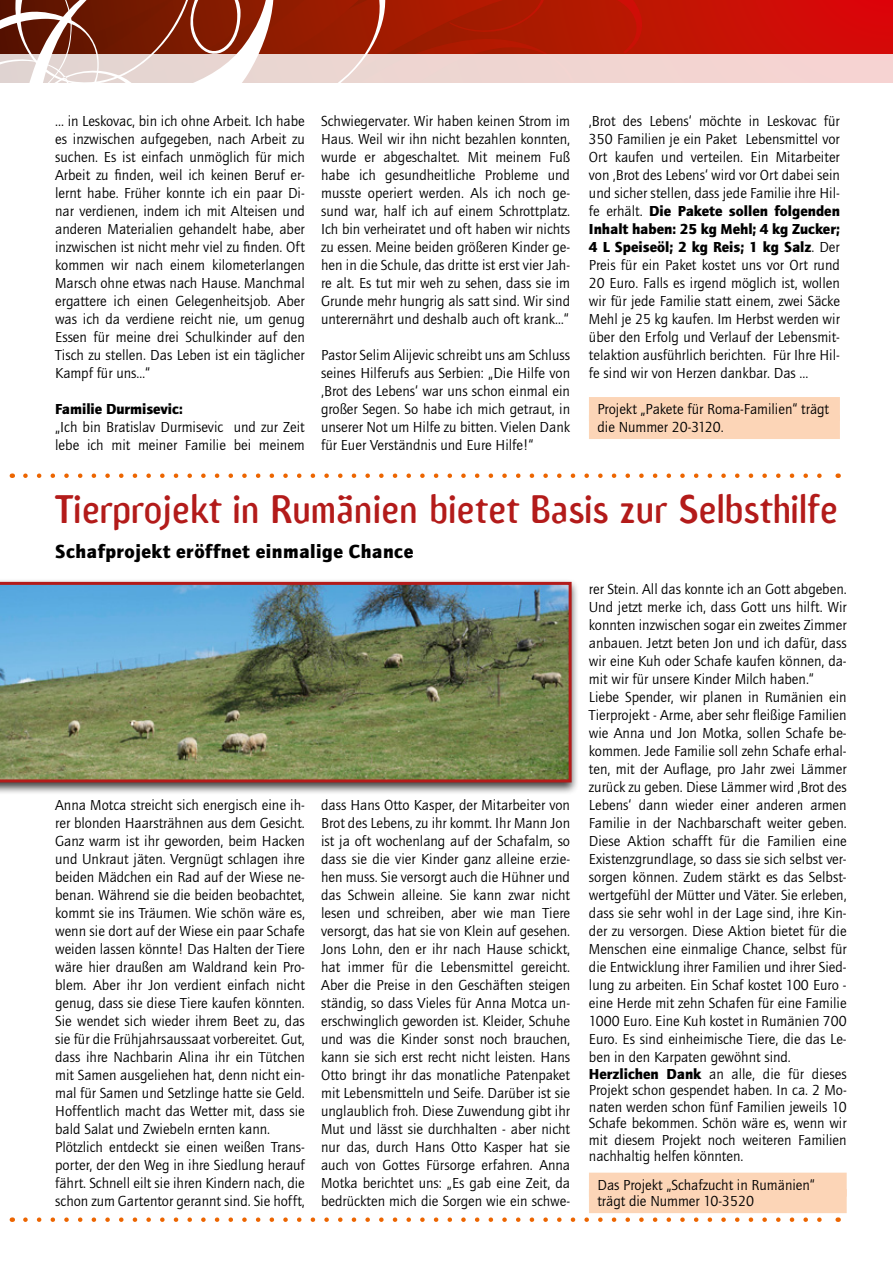
<style>
.page{position:relative;width:893px;height:1263px;background:#fff}
.page>*{position:absolute;margin:0;border:0;box-sizing:border-box;transform-origin:0 0}
.t1{font:37.5px "Amoebia Sans";color:#b31b1a}
.t2{font:900 19.5px "Quay Sans";letter-spacing:.025em;color:#000}
.t3{font:15px/18px "Quay Sans";color:#000;text-align:justify}
.t4{font:900 15px "Quay Sans";color:#000}
.s1{font-weight:900}
</style>
<div class="page">
<svg style="left:25px;top:1217px;width:797px;height:5px"></svg>
<svg style="left:25px;top:473px;width:797px;height:5px"></svg>
<svg style="left:0;top:0;width:878px;height:54px;background:#a72310"></svg>
<svg style="left:0;top:54px;width:893px;height:28px;background:#eed7d4"></svg>
<div style="left:589px;top:397px;width:251px;height:24px;background:#fcd5b7"></div>
<div style="left:589px;top:415px;width:251px;height:24px;background:#fcd5b7"></div>
<div style="left:589px;top:1172px;width:258px;height:24px;background:#fcd5b7"></div>
<div style="left:589px;top:1189px;width:258px;height:24px;background:#fcd5b7"></div>
<div style="left:0;top:578px;width:580px;height:217px;background:#000;opacity:.75"></div>
<img style="left:0;top:582px;width:572px;height:200px">
<p class="t3" style="left:55px;top:112px;width:251px">... in Leskovac, bin ich ohne Arbeit. Ich habe es inzwischen aufgegeben, nach Arbeit zu suchen. Es ist einfach unmöglich für mich Arbeit zu finden, weil ich keinen Beruf er&shy;lernt habe. Früher konnte ich ein paar Di&shy;nar verdienen, indem ich mit Alteisen und anderen Materialien gehandelt habe, aber inzwischen ist nicht mehr viel zu finden. Oft kommen wir nach einem kilometerlangen Marsch ohne etwas nach Hause. Manchmal ergattere ich einen Gelegenheitsjob. Aber was ich da verdiene reicht nie, um genug Essen für meine drei Schulkinder auf den Tisch zu stellen. Das Leben ist ein täglicher Kampf für uns…“</p>
<p class="t4" style="left:55px;top:400px;width:129px">Familie Durmisevic:</p>
<p class="t3" style="left:55px;top:418px;width:251px">„Ich bin Bratislav Durmisevic und zur Zeit lebe ich mit meiner Familie bei meinem</p>
<p class="t3" style="left:321px;top:112px;width:250px">Schwiegervater. Wir haben keinen Strom im Haus. Weil wir ihn nicht bezahlen konnten, wurde er abgeschaltet. Mit meinem Fuß habe ich gesundheitliche Probleme und musste operiert werden. Als ich noch ge&shy;sund war, half ich auf einem Schrottplatz.<br>Ich bin verheiratet und oft haben wir nichts zu essen. Meine beiden größeren Kinder ge&shy;hen in die Schule, das dritte ist erst vier Jah&shy;re alt. Es tut mir weh zu sehen, dass sie im Grunde mehr hungrig als satt sind. Wir sind unterernährt und deshalb auch oft krank…“</p>
<p class="t3" style="left:321px;top:346px;width:250px">Pastor Selim Alijevic schreibt uns am Schluss seines Hilferufs aus Serbien: „Die Hilfe von ‚Brot des Lebens‘ war uns schon einmal ein großer Segen. So habe ich mich getraut, in unserer Not um Hilfe zu bitten. Vielen Dank für Euer Verständnis und Eure Hilfe!“</p>
<p class="t3" style="left:589px;top:112px;width:252px">‚Brot des Lebens‘ möchte in Leskovac für 350 Familien je ein Paket Lebensmittel vor Ort kaufen und verteilen. Ein Mitarbeiter von ‚Brot des Lebens‘ wird vor Ort dabei sein und sicher stellen, dass jede Familie ihre Hil&shy;fe erhält. <span class="s1">Die Pakete sollen folgenden Inhalt haben: 25 kg Mehl; 4 kg Zucker; 4 L Speiseöl; 2 kg Reis; 1 kg Salz</span>. Der Preis für ein Paket kostet uns vor Ort rund 20 Euro. Falls es irgend möglich ist, wollen wir für jede Familie statt einem, zwei Säcke Mehl je 25 kg kaufen. Im Herbst werden wir über den Erfolg und Verlauf der Lebensmit&shy;telaktion ausführlich berichten. Für Ihre Hil&shy;fe sind wir von Herzen dankbar. Das ...</p>
<p class="t3" style="left:597px;top:400px;width:233px">Projekt „Pakete für Roma-Familien“ trägt die Nummer 20-3120.</p>
<h1 class="t1" style="left:55px;top:487px;width:784px">Tierprojekt in Rumänien bietet Basis zur Selbsthilfe</h1>
<h2 class="t2" style="left:55px;top:540px;width:360px">Schafprojekt eröffnet einmalige Chance</h2>
<p class="t3" style="left:55px;top:796px;width:251px;text-align:left">Anna Motca streicht sich energisch eine ih&shy;rer blonden Haarsträhnen aus dem Gesicht.<br>Ganz warm ist ihr geworden, beim Hacken und Unkraut jäten. Vergnügt schlagen ihre beiden Mädchen ein Rad auf der Wiese ne&shy;benan. Während sie die beiden beobachtet, kommt sie ins Träumen. Wie schön wäre es, wenn sie dort auf der Wiese ein paar Schafe weiden lassen könnte! Das Halten der Tiere wäre hier draußen am Waldrand kein Pro&shy;blem. Aber ihr Jon verdient einfach nicht genug, dass sie diese Tiere kaufen könnten.<br>Sie wendet sich wieder ihrem Beet zu, das sie für die Frühjahrsaussaat vorbereitet. Gut, dass ihre Nachbarin Alina ihr ein Tütchen mit Samen ausgeliehen hat, denn nicht ein&shy;mal für Samen und Setzlinge hatte sie Geld.<br>Hoffentlich macht das Wetter mit, dass sie bald Salat und Zwiebeln ernten kann.<br>Plötzlich entdeckt sie einen weißen Trans&shy;porter, der den Weg in ihre Siedlung herauf fährt. Schnell eilt sie ihren Kindern nach, die schon zum Gartentor gerannt sind. Sie hofft,</p>
<p class="t3" style="left:321px;top:796px;width:250px">dass Hans Otto Kasper, der Mitarbeiter von Brot des Lebens, zu ihr kommt. Ihr Mann Jon ist ja oft wochenlang auf der Schafalm, so dass sie die vier Kinder ganz alleine erzie&shy;hen muss. Sie versorgt auch die Hühner und das Schwein alleine. Sie kann zwar nicht lesen und schreiben, aber wie man Tiere versorgt, das hat sie von Klein auf gesehen.<br>Jons Lohn, den er ihr nach Hause schickt, hat immer für die Lebensmittel gereicht.<br>Aber die Preise in den Geschäften steigen ständig, so dass Vieles für Anna Motca un&shy;erschwinglich geworden ist. Kleider, Schuhe und was die Kinder sonst noch brauchen, kann sie sich erst recht nicht leisten. Hans Otto bringt ihr das monatliche Patenpaket mit Lebensmitteln und Seife. Darüber ist sie unglaublich froh. Diese Zuwendung gibt ihr Mut und lässt sie durchhalten - aber nicht nur das, durch Hans Otto Kasper hat sie auch von Gottes Fürsorge erfahren. Anna Motka berichtet uns: „Es gab eine Zeit, da bedrückten mich die Sorgen wie ein schwe-</p>
<p class="t3" style="left:589px;top:580px;width:259px;text-align:left">rer Stein. All das konnte ich an Gott abgeben.<br>Und jetzt merke ich, dass Gott uns hilft. Wir konnten inzwischen sogar ein zweites Zimmer anbauen. Jetzt beten Jon und ich dafür, dass wir eine Kuh oder Schafe kaufen können, da&shy;mit wir für unsere Kinder Milch haben.“ Liebe Spender, wir planen in Rumänien ein Tierprojekt - Arme, aber sehr fleißige Familien wie Anna und Jon Motka, sollen Schafe be&shy;kommen. Jede Familie soll zehn Schafe erhal&shy;ten, mit der Auflage, pro Jahr zwei Lämmer zurück zu geben. Diese Lämmer wird ‚Brot des Lebens‘ dann wieder einer anderen armen Familie in der Nachbarschaft weiter geben.<br>Diese Aktion schafft für die Familien eine Existenzgrundlage, so dass sie sich selbst ver&shy;sorgen können. Zudem stärkt es das Selbst&shy;wertgefühl der Mütter und Väter. Sie erleben, dass sie sehr wohl in der Lage sind, ihre Kin&shy;der zu versorgen. Diese Aktion bietet für die Menschen eine einmalige Chance, selbst für die Entwicklung ihrer Familien und ihrer Sied&shy;lung zu arbeiten. Ein Schaf kostet 100 Euro - eine Herde mit zehn Schafen für eine Familie 1000 Euro. Eine Kuh kostet in Rumänien 700<br>Euro. Es sind einheimische Tiere, die das Le&shy;ben in den Karpaten gewöhnt sind.</p>
<p class="t3" style="left:589px;top:1066px;width:259px;line-height:16.5px"><span class="s1">Herzlichen Dank</span> an alle, die für dieses Projekt schon gespendet haben. In ca. 2 Mo&shy;naten werden schon fünf Familien jeweils 10<br>Schafe bekommen. Schön wäre es, wenn wir mit diesem Projekt noch weiteren Familien nachhaltig helfen könnten.</p>
<p class="t3" style="left:597px;top:1177px;width:219px;line-height:16.5px">Das Projekt „Schafzucht in Rumänien“ trägt die Nummer 10-3520</p>
</div>
